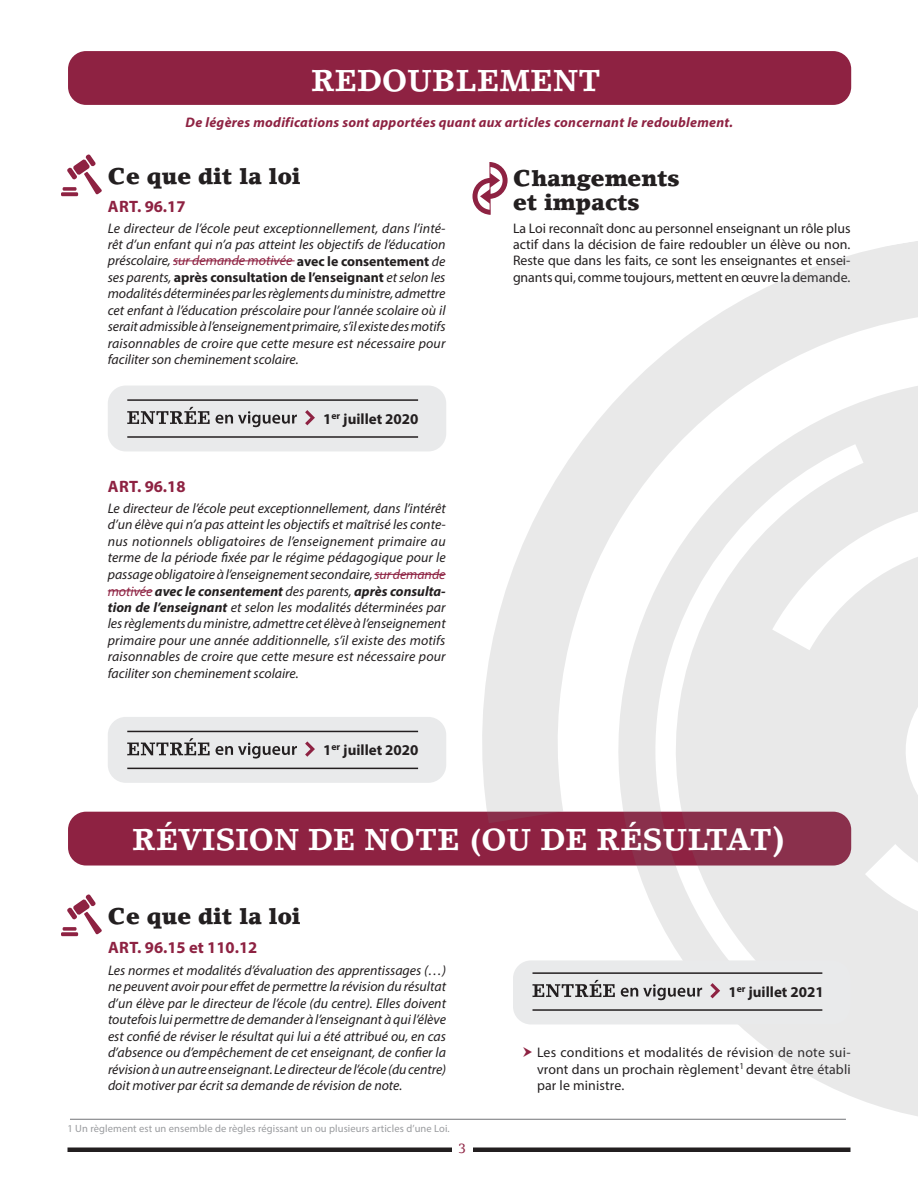
<style>
.page{position:relative;width:918px;height:1188px;background:#fff}
.page>*{position:absolute;margin:0;border:0;box-sizing:border-box;transform-origin:0 0}
.t1{font:700 30px "Lino Letter";color:#fff}
.t2{font:900 22.5px/24px "Lino Letter";color:#231f20}
.t3{font:700 16.5px "Myriad Pro";color:#8e2242}
.t4{font:700 15px "Myriad Pro";color:#231f20}
.t5{font:italic 13.8px/16.5px "Myriad Pro";color:#231f20;text-align:justify}
.t6{font:13.8px/16.5px "Myriad Pro";color:#231f20;text-align:justify}
.t7{font:italic 700 13.8px "Myriad Pro";letter-spacing:.02em;color:#8e2242}
.t8{font:13.5px "Lino Letter";color:#8e2242}
.t9{font:10.5px "Myriad Pro";letter-spacing:.01em;color:#999b9e}
.s1{color:#8e2242}
.s2{font-weight:700;font-style:normal}
.s3{font-weight:700}
.s4{font-size:33.6px}
</style>
<div class="page">
<div style="left:68px;top:812px;width:783px;height:54px;background:#8e2242;border-radius:18px"></div>
<div style="left:68px;top:51px;width:783px;height:54px;background:#8e2242;border-radius:18px"></div>
<hr style="left:68px;top:1148px;width:782px;height:4px;background:#231f20">
<hr style="left:173px;top:261px;width:122px;height:1px;background:#8e2242">
<hr style="left:374px;top:574px;width:72px;height:1px;background:#8e2242">
<hr style="left:108px;top:591px;width:45px;height:1px;background:#8e2242">
<div style="left:108px;top:717px;width:338px;height:66px;background:#e9eaeb;border-radius:18px"></div>
<svg style="left:127px;top:738px;width:83px;height:17px"></svg>
<svg style="left:216px;top:743px;width:81px;height:16px"></svg>
<svg style="left:305px;top:741px;width:10px;height:16px"></svg>
<hr style="left:127px;top:768px;width:291px;height:1px;background:#231f20">
<hr style="left:127px;top:731px;width:291px;height:1px;background:#231f20">
<div style="left:108px;top:386px;width:338px;height:65px;background:#e9eaeb;border-radius:18px"></div>
<svg style="left:127px;top:407px;width:83px;height:17px"></svg>
<svg style="left:216px;top:411px;width:81px;height:16px"></svg>
<svg style="left:305px;top:410px;width:10px;height:15px"></svg>
<hr style="left:127px;top:436px;width:291px;height:2px;background:#231f20">
<hr style="left:127px;top:399px;width:291px;height:2px;background:#231f20">
<svg style="left:445px;top:194px;width:473px;height:958px"></svg>
<svg style="left:588px;top:348px;width:330px;height:804px;fill:#e9e9e9"></svg>
<div style="left:513px;top:960px;width:337px;height:64px;background:#e9eaeb;border-radius:18px"></div>
<svg style="left:533px;top:980px;width:82px;height:17px"></svg>
<svg style="left:621px;top:984px;width:81px;height:16px"></svg>
<svg style="left:710px;top:983px;width:10px;height:15px"></svg>
<hr style="left:532px;top:1009px;width:290px;height:2px;background:#231f20">
<hr style="left:532px;top:972px;width:290px;height:2px;background:#231f20">
<hr style="left:70px;top:1119px;width:776px;height:1px;background:#727477">
<svg style="left:61px;top:932px;width:17px;height:4px"></svg>
<svg style="left:63px;top:927px;width:14px;height:4px"></svg>
<svg style="left:67px;top:894px;width:35px;height:40px"></svg>
<svg style="left:61px;top:192px;width:17px;height:4px"></svg>
<svg style="left:63px;top:187px;width:14px;height:4px"></svg>
<svg style="left:67px;top:154px;width:35px;height:41px"></svg>
<svg style="left:473px;top:162px;width:35px;height:53px"></svg>
<hr style="left:490px;top:162px;width:1px;height:53px;background:#8e2242">
<svg style="left:523px;top:1047px;width:9px;height:10px"></svg>
<h1 class="t1" style="left:311px;top:63px;width:291px">REDOUBLEMENT</h1>
<p class="t7" style="left:186px;top:113px;width:549px">De légères modifications sont apportées quant aux articles concernant le redoublement.</p>
<h2 class="t2" style="left:108px;top:164px;width:194px">Ce que dit la loi</h2>
<p class="t3" style="left:108px;top:195px;width:79px">ART. 96.17</p>
<p class="t5" style="left:108px;top:219px;width:339px">Le directeur de l’école peut exceptionnellement, dans l’inté&shy;rêt d’un enfant qui n’a pas atteint les objectifs de l’éducation préscolaire, <span class="s1">sur demande motivée</span> <span class="s2">avec le consentement</span> de ses parents, <span class="s2">après consultation de l’enseignant</span> et selon les modalités déterminées par les règlements du ministre, admettre cet enfant à l’éducation préscolaire pour l’année scolaire où il serait admissible à l’enseignement primaire, s’il existe des motifs raisonnables de croire que cette mesure est nécessaire pour faciliter son cheminement scolaire.</p>
<p class="t4" style="left:323px;top:409px;width:97px">1<sup>er</sup> juillet 2020</p>
<p class="t3" style="left:108px;top:476px;width:79px">ART. 96.18</p>
<p class="t5" style="left:108px;top:500px;width:340px">Le directeur de l’école peut exceptionnellement, dans l’intérêt d’un élève qui n’a pas atteint les objectifs et maîtrisé les conte&shy;nus notionnels obligatoires de l’enseignement primaire au terme de la période fixée par le régime pédagogique pour le passage obligatoire à l’enseignement secondaire, <span class="s1">sur demande motivée</span> <span class="s3">avec le consentement</span> des parents, <span class="s3">après consulta&shy;tion de l’enseignant</span> et selon les modalités déterminées par les règlements du ministre, admettre cet élève à l’enseignement primaire pour une année additionnelle, s’il existe des motifs raisonnables de croire que cette mesure est nécessaire pour faciliter son cheminement scolaire.</p>
<p class="t4" style="left:323px;top:740px;width:97px">1<sup>er</sup> juillet 2020</p>
<h2 class="t2" style="left:513px;top:166px;width:168px">Changements et impacts</h2>
<p class="t6" style="left:513px;top:219px;width:339px">La Loi reconnaît donc au personnel enseignant un rôle plus actif dans la décision de faire redoubler un élève ou non.<br>Reste que dans les faits, ce sont les enseignantes et ensei&shy;gnants qui, comme toujours, mettent en œuvre la demande.</p>
<h1 class="t1" style="left:132px;top:822px;width:656px">RÉVISION DE NOTE (OU DE RÉSULTAT<span class="s4">)</span></h1>
<h2 class="t2" style="left:108px;top:904px;width:194px">Ce que dit la loi</h2>
<p class="t3" style="left:108px;top:937px;width:151px">ART. 96.15 et 110.12</p>
<p class="t5" style="left:108px;top:962px;width:340px">Les normes et modalités d’évaluation des apprentissages (…) ne peuvent avoir pour effet de permettre la révision du résultat d’un élève par le directeur de l’école (du centre). Elles doivent toutefois lui permettre de demander à l’enseignant à qui l’élève est confié de réviser le résultat qui lui a été attribué ou, en cas d’absence ou d’empêchement de cet enseignant, de confier la révision à un autre enseignant. Le directeur de l’école (du centre) doit motiver par écrit sa demande de révision de note.</p>
<p class="t9" style="left:68px;top:1122px;width:384px">1 Un règlement est un ensemble de règles régissant un ou plusieurs articles d’une Loi.</p>
<p class="t8" style="left:458px;top:1140px;width:9px">3</p>
<p class="t4" style="left:728px;top:982px;width:97px">1<sup>er</sup> juillet 2021</p>
<p class="t6" style="left:537px;top:1044px;width:315px">Les conditions et modalités de révision de note sui&shy;vront dans un prochain règlement<sup>1</sup> devant être établi par le ministre.</p>
</div>
